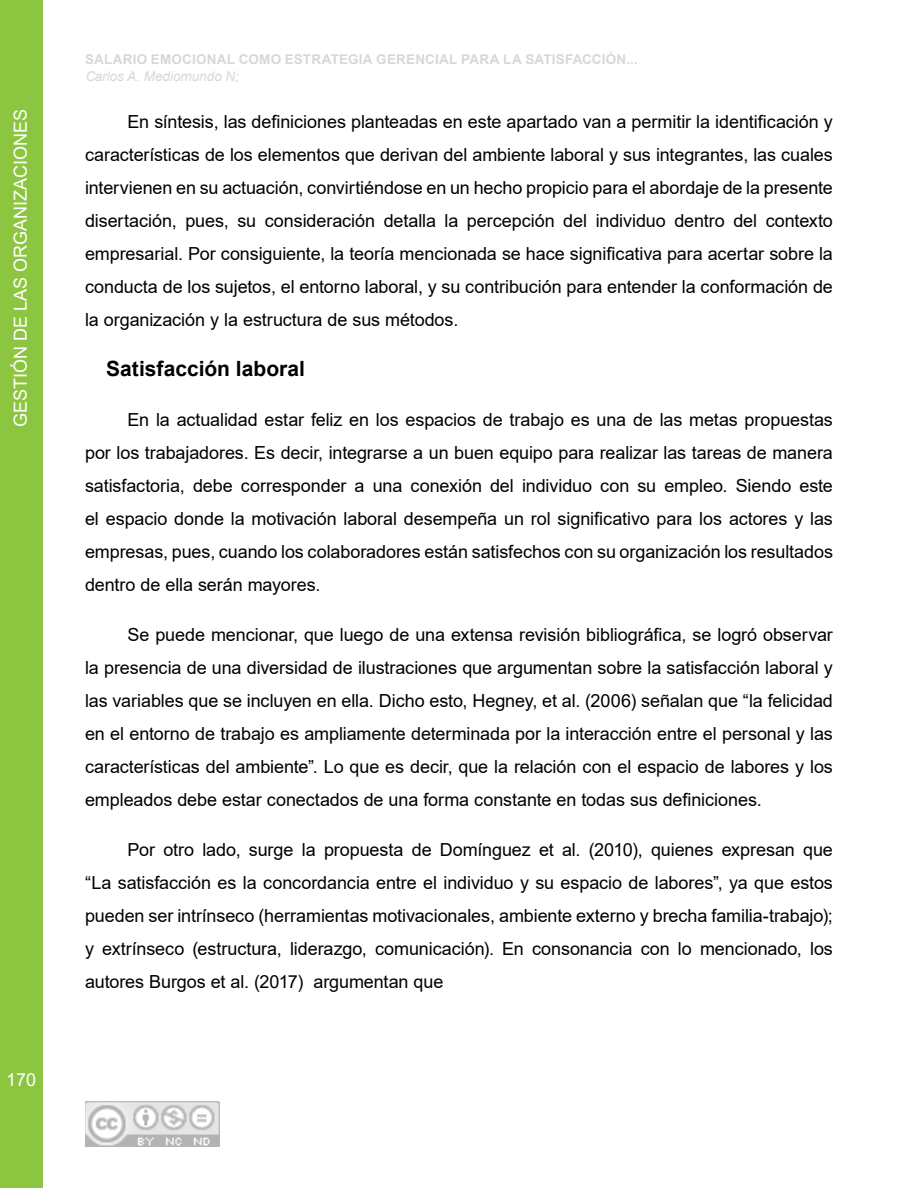
<style>
.page{position:relative;width:918px;height:1188px;background:#fff}
.page>*{position:absolute;margin:0;border:0;box-sizing:border-box;transform-origin:0 0}
.t1{font:700 21px "Arial";color:#000}
.t2{font:18px/33px "Arial";letter-spacing:-.005em;color:#000;text-align:justify}
.t3{font:18px "Arial";color:#fff}
.t4{font:700 13.5px "Arial";letter-spacing:.015em;color:#d1d3d4}
.t5{font:italic 13.5px "Arial";color:#d1d3d4}
</style>
<div class="page">
<div style="left:0;top:0;width:42px;height:1188px;background:#8cc640"></div>
<img style="left:85px;top:1101px;width:134px;height:46px">
<p class="t3" style="left:8px;top:427px;width:320px;rotate:-90deg">GESTIÓN DE LAS ORGANIZACIONES</p>
<p class="t3" style="left:6px;top:1068px;width:32px">170</p>
<p class="t4" style="left:85px;top:49px;width:554px">SALARIO EMOCIONAL COMO ESTRATEGIA GERENCIAL PARA LA SATISFACCIÓN...</p>
<p class="t5" style="left:85px;top:67px;width:156px">Carlos A. Mediomundo N;</p>
<p class="t2" style="left:85px;top:105px;width:749px;text-indent:43px">En síntesis, las definiciones planteadas en este apartado van a permitir la identificación y características de los elementos que derivan del ambiente laboral y sus integrantes, las cuales intervienen en su actuación, convirtiéndose en un hecho propicio para el abordaje de la presente disertación, pues, su consideración detalla la percepción del individuo dentro del contexto empresarial. Por consiguiente, la teoría mencionada se hace significativa para acertar sobre la conducta de los sujetos, el entorno laboral, y su contribución para entender la conformación de la organización y la estructura de sus métodos.</p>
<p class="t1" style="left:106px;top:354px;width:200px">Satisfacción laboral</p>
<p class="t2" style="left:85px;top:403px;width:749px;text-indent:43px">En la actualidad estar feliz en los espacios de trabajo es una de las metas propuestas por los trabajadores. Es decir, integrarse a un buen equipo para realizar las tareas de manera satisfactoria, debe corresponder a una conexión del individuo con su empleo. Siendo este el espacio donde la motivación laboral desempeña un rol significativo para los actores y las empresas, pues, cuando los colaboradores están satisfechos con su organización los resultados dentro de ella serán mayores.</p>
<p class="t2" style="left:85px;top:618px;width:749px;text-indent:43px">Se puede mencionar, que luego de una extensa revisión bibliográfica, se logró observar la presencia de una diversidad de ilustraciones que argumentan sobre la satisfacción laboral y las variables que se incluyen en ella. Dicho esto, Hegney, et al. (2006) señalan que “la felicidad en el entorno de trabajo es ampliamente determinada por la interacción entre el personal y las características del ambiente”. Lo que es decir, que la relación con el espacio de labores y los empleados debe estar conectados de una forma constante en todas sus definiciones.</p>
<p class="t2" style="left:85px;top:833px;width:749px;text-indent:43px">Por otro lado, surge la propuesta de Domínguez et al. (2010), quienes expresan que “La satisfacción es la concordancia entre el individuo y su espacio de labores”, ya que estos pueden ser intrínseco (herramientas motivacionales, ambiente externo y brecha familia-trabajo); y extrínseco (estructura, liderazgo, comunicación). En consonancia con lo mencionado, los autores Burgos et al. (2017) argumentan que</p>
</div>
